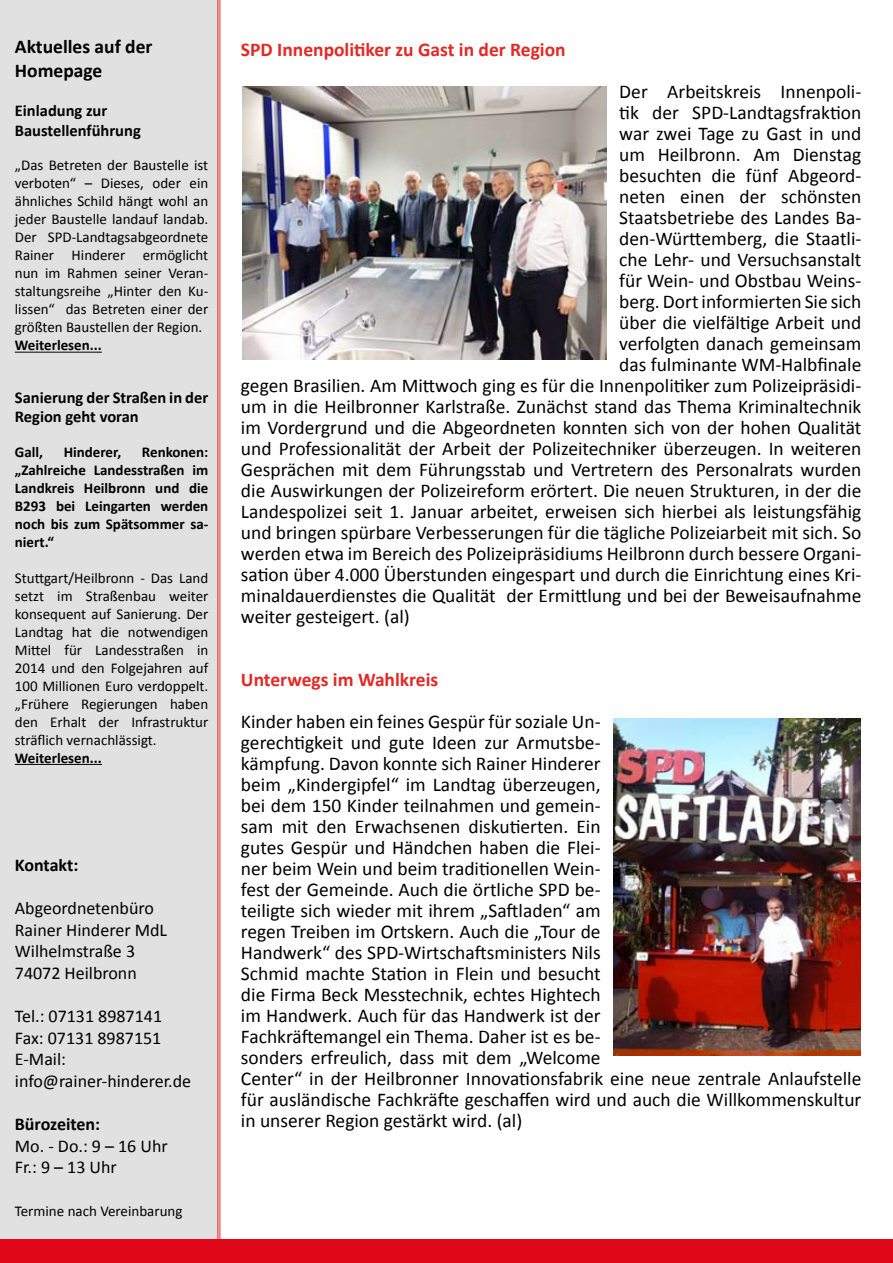
<style>
.page{position:relative;width:893px;height:1263px;background:#fff}
.page>*{position:absolute;margin:0;border:0;box-sizing:border-box;transform-origin:0 0}
.t1{font:19.5px/21px "Calibri";color:#000}
.t2{font:700 19.5px "Calibri";color:#e42823}
.t3{font:700 19.5px/23.4px "Calibri";color:#000}
.t4{font:18px/21.6px "Calibri";color:#000}
.t5{font:700 18px "Calibri";letter-spacing:-.005em;color:#000}
.t6{font:700 16.5px/19.8px "Calibri";color:#000}
.t7{font:15px/18px "Calibri";color:#000;text-align:justify}
.t8{font:700 15px/18px "Calibri";color:#000;text-align:justify}
</style>
<div class="page">
<div style="left:0;top:0;width:218px;height:1239px;background:#e1e1e2"></div>
<hr style="left:15px;top:352px;width:87px;height:1px;background:#000">
<hr style="left:15px;top:764px;width:87px;height:1px;background:#000">
<div style="left:0;top:1239px;width:893px;height:24px;background:#e1081a"></div>
<img style="left:613px;top:718px;width:248px;height:337px">
<img style="left:242px;top:86px;width:364px;height:273px">
<p class="t3" style="left:15px;top:35px;width:139px">Aktuelles auf der<br>Homepage</p>
<p class="t6" style="left:15px;top:101px;width:127px">Einladung zur<br>Baustellenführung</p>
<p class="t7" style="left:15px;top:156px;width:195px">„Das Betreten der Baustelle ist verboten“ – Dieses, oder ein ähnliches Schild hängt wohl an jeder Baustelle landauf landab.<br>Der SPD-Landtagsabgeordnete Rainer Hinderer ermöglicht nun im Rahmen seiner Veran&shy;staltungsreihe „Hinter den Ku&shy;lissen“ das Betreten einer der größten Baustellen der Region.</p>
<p class="t8" style="left:15px;top:336px;width:89px">Weiterlesen...</p>
<p class="t6" style="left:15px;top:387px;width:195px">Sanierung der Straßen in der<br>Region geht voran</p>
<p class="t8" style="left:15px;top:443px;width:30px">Gall,</p>
<p class="t8" style="left:64px;top:443px;width:59px">Hinderer,</p>
<p class="t8" style="left:15px;top:443px;width:195px;text-indent:127px">Renkonen: „Zahlreiche Landesstraßen im Landkreis Heilbronn und die B293 bei Leingarten werden noch bis zum Spätsommer sa&shy;niert.“</p>
<p class="t7" style="left:15px;top:569px;width:195px">Stuttgart/Heilbronn - Das Land setzt im Straßenbau weiter konsequent auf Sanierung. Der Landtag hat die notwendigen Mittel für Landesstraßen in 2014 und den Folgejahren auf 100 Millionen Euro verdoppelt. „Frühere Regierungen haben den Erhalt der Infrastruktur sträflich vernachlässigt.</p>
<p class="t8" style="left:15px;top:749px;width:89px">Weiterlesen...</p>
<p class="t5" style="left:15px;top:853px;width:65px">Kontakt:</p>
<p class="t4" style="left:15px;top:897px;width:154px">Abgeordnetenbüro<br>Rainer Hinderer MdL<br>Wilhelmstraße 3<br>74072 Heilbronn</p>
<p class="t4" style="left:15px;top:1005px;width:178px">Tel.: 07131 8987141<br>Fax: 07131 8987151<br>E-Mail: info@rainer-hinderer.de</p>
<p class="t5" style="left:15px;top:1112px;width:87px">Bürozeiten:</p>
<p class="t4" style="left:15px;top:1135px;width:154px">Mo. - Do.: 9 – 16 Uhr<br>Fr.: 9 – 13 Uhr</p>
<p class="t7" style="left:15px;top:1202px;width:169px">Termine nach Vereinbarung</p>
<p class="t2" style="left:241px;top:37px;width:326px">SPD Innenpolitiker zu Gast in der Region</p>
<p class="t1" style="left:619px;top:81px;width:244px">Der Arbeitskreis Innenpoli-</p>
<p class="t1" style="left:619px;top:102px;width:244px">tik der SPD-Landtagsfraktion</p>
<p class="t1" style="left:619px;top:123px;width:244px">war zwei Tage zu Gast in und</p>
<p class="t1" style="left:619px;top:144px;width:244px">um Heilbronn. Am Dienstag</p>
<p class="t1" style="left:619px;top:165px;width:244px">besuchten die fünf Abgeord-</p>
<p class="t1" style="left:619px;top:186px;width:244px">neten einen der schönsten</p>
<p class="t1" style="left:619px;top:207px;width:244px">Staatsbetriebe des Landes Ba-</p>
<p class="t1" style="left:619px;top:228px;width:244px">den-Württemberg, die Staatli-</p>
<p class="t1" style="left:619px;top:249px;width:244px">che Lehr- und Versuchsanstalt</p>
<p class="t1" style="left:619px;top:270px;width:244px">für Wein- und Obstbau Weins-</p>
<p class="t1" style="left:619px;top:291px;width:244px">berg. Dort informierten Sie sich</p>
<p class="t1" style="left:619px;top:312px;width:244px">über die vielfältige Arbeit und</p>
<p class="t1" style="left:619px;top:333px;width:244px">verfolgten danach gemeinsam</p>
<p class="t1" style="left:619px;top:354px;width:244px">das fulminante WM-Halbfinale</p>
<p class="t1" style="left:241px;top:375px;width:622px">gegen Brasilien. Am Mittwoch ging es für die Innenpolitiker zum Polizeipräsidi-</p>
<p class="t1" style="left:241px;top:396px;width:622px">um in die Heilbronner Karlstraße. Zunächst stand das Thema Kriminaltechnik</p>
<p class="t1" style="left:241px;top:417px;width:622px">im Vordergrund und die Abgeordneten konnten sich von der hohen Qualität</p>
<p class="t1" style="left:241px;top:438px;width:622px">und Professionalität der Arbeit der Polizeitechniker überzeugen. In weiteren</p>
<p class="t1" style="left:241px;top:459px;width:622px">Gesprächen mit dem Führungsstab und Vertretern des Personalrats wurden</p>
<p class="t1" style="left:241px;top:480px;width:622px">die Auswirkungen der Polizeireform erörtert. Die neuen Strukturen, in der die</p>
<p class="t1" style="left:241px;top:501px;width:622px">Landespolizei seit 1. Januar arbeitet, erweisen sich hierbei als leistungsfähig</p>
<p class="t1" style="left:241px;top:522px;width:622px">und bringen spürbare Verbesserungen für die tägliche Polizeiarbeit mit sich. So</p>
<p class="t1" style="left:241px;top:543px;width:622px">werden etwa im Bereich des Polizeipräsidiums Heilbronn durch bessere Organi-</p>
<p class="t1" style="left:241px;top:564px;width:622px">sation über 4.000 Überstunden eingespart und durch die Einrichtung eines Kri-</p>
<p class="t1" style="left:241px;top:585px;width:622px">minaldauerdienstes die Qualität der Ermittlung und bei der Beweisaufnahme</p>
<p class="t1" style="left:241px;top:606px;width:170px">weiter gesteigert. (al)</p>
<p class="t2" style="left:241px;top:667px;width:199px">Unterwegs im Wahlkreis</p>
<p class="t1" style="left:241px;top:711px;width:622px">Kinder haben ein feines Gespür für soziale Un-<br>gerechtigkeit und gute Ideen zur Armutsbe-<br>kämpfung. Davon konnte sich Rainer Hinderer<br>beim „Kindergipfel“ im Landtag überzeugen,<br>bei dem 150 Kinder teilnahmen und gemein-<br>sam mit den Erwachsenen diskutierten. Ein<br>gutes Gespür und Händchen haben die Flei-<br>ner beim Wein und beim traditionellen Wein-<br>fest der Gemeinde. Auch die örtliche SPD be-<br>teiligte sich wieder mit ihrem „Saftladen“ am<br>regen Treiben im Ortskern. Auch die „Tour de<br>Handwerk“ des SPD-Wirtschaftsministers Nils<br>Schmid machte Station in Flein und besucht<br>die Firma Beck Messtechnik, echtes Hightech<br>im Handwerk. Auch für das Handwerk ist der<br>Fachkräftemangel ein Thema. Daher ist es be-<br>sonders erfreulich, dass mit dem „Welcome<br>Center“ in der Heilbronner Innovationsfabrik eine neue zentrale Anlaufstelle für ausländische Fachkräfte geschaffen wird und auch die Willkommenskultur in unserer Region gestärkt wird. (al)</p>
</div>
